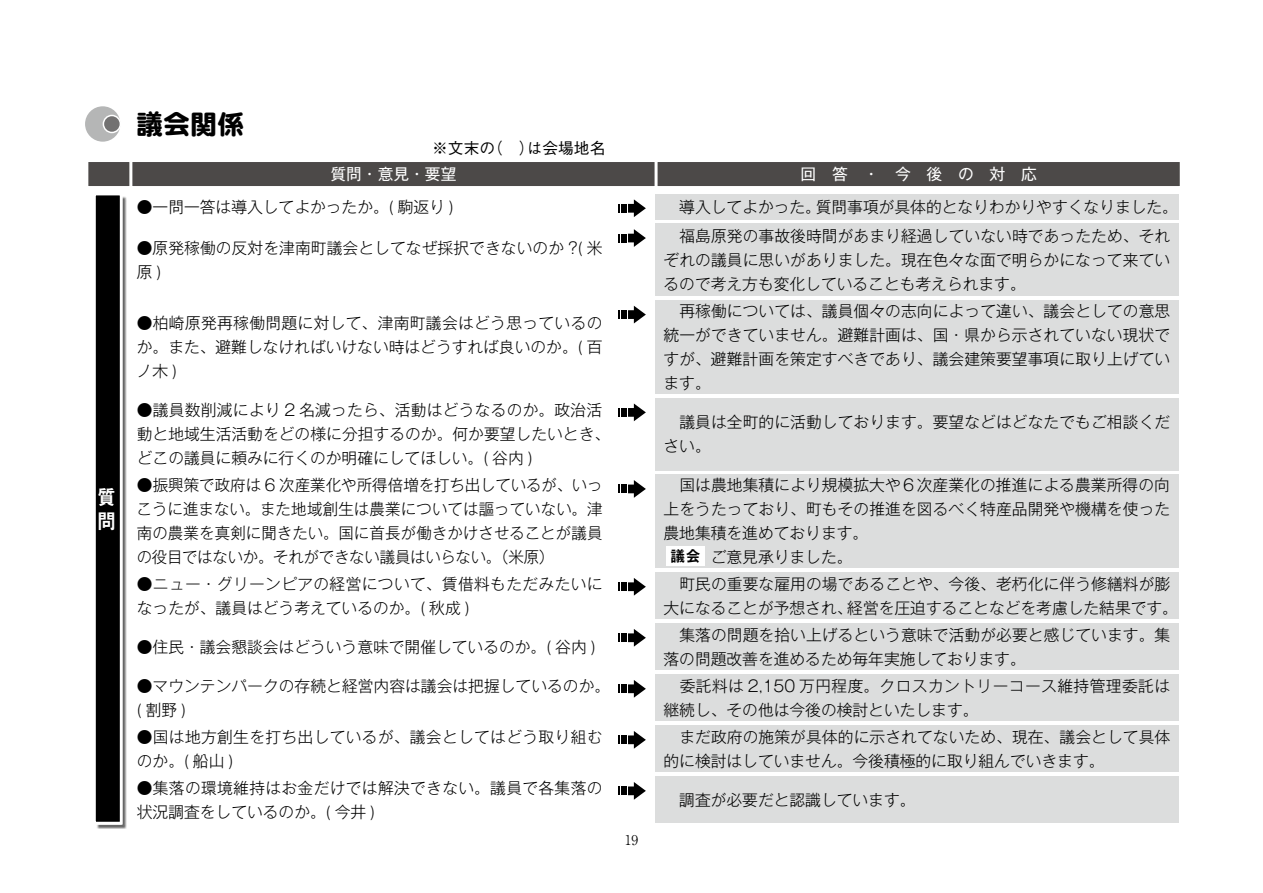
<style>
.page{position:relative;width:1263px;height:893px;background:#fff}
.page>*{position:absolute;margin:0;border:0;box-sizing:border-box;transform-origin:0 0}
.t1{font:27px "DF Maru Gothic SB WING RKSJ H";color:#000}
.t2{font:21px/24px "Midashi Go Pro MB31";color:#fff;scale:.9 1}
.t3{font:300 15.75px/24px "Gothic MB101 Pro";letter-spacing:.005em;color:#000}
.t4{font:300 15.75px/24px "Gothic MB101 Pro";letter-spacing:.025em;color:#000}
.t5{font:15.75px "Gothic MB101 Pro";letter-spacing:1em;color:#fff}
.t6{font:500 15.75px "Gothic BBB Pro";color:#000}
.t7{font:15.75px "Midashi Go Pro MB31";color:#000}
.t8{font:300 13.5px "Ryumin Pro";color:#000}
</style>
<div class="page">
<div style="left:85px;top:106px;width:35px;height:36px;background:#b5b6b6;border-radius:50%"></div>
<div style="left:103px;top:115px;width:17px;height:17px;background:#727171;border-radius:50%"></div>
<div style="left:103px;top:115px;width:18px;height:18px;border:2px solid #fff;border-radius:50%"></div>
<div style="left:87px;top:161px;width:44px;height:27px;background:#4c4948;border:2px solid #fff"></div>
<div style="left:132px;top:161px;width:523px;height:26px;background:#4c4948"></div>
<div style="left:131px;top:161px;width:525px;height:27px;border:2px solid #fff"></div>
<div style="left:657px;top:161px;width:523px;height:26px;background:#4c4948"></div>
<div style="left:656px;top:161px;width:525px;height:27px;border:2px solid #fff"></div>
<svg style="left:619px;top:199px;width:27px;height:18px"></svg>
<svg style="left:619px;top:229px;width:27px;height:18px"></svg>
<svg style="left:619px;top:306px;width:27px;height:17px"></svg>
<svg style="left:619px;top:403px;width:27px;height:18px"></svg>
<div style="left:655px;top:194px;width:524px;height:25px;background:#dcdddd"></div>
<div style="left:655px;top:224px;width:524px;height:72px;background:#dcdddd"></div>
<div style="left:655px;top:300px;width:524px;height:94px;background:#dcdddd"></div>
<div style="left:655px;top:398px;width:524px;height:72px;background:#dcdddd"></div>
<div style="left:97px;top:196px;width:30px;height:633px;background:#000;opacity:.6"></div>
<div style="left:93px;top:193px;width:30px;height:631px;background:#fff"></div>
<div style="left:95px;top:195px;width:26px;height:627px;background:#000"></div>
<div style="left:94px;top:194px;width:27px;height:629px;border:2px solid #fff"></div>
<svg style="left:619px;top:480px;width:27px;height:18px"></svg>
<div style="left:655px;top:475px;width:524px;height:93px;background:#dcdddd"></div>
<div style="left:666px;top:546px;width:39px;height:20px;background:#fff"></div>
<svg style="left:619px;top:578px;width:27px;height:18px"></svg>
<svg style="left:619px;top:629px;width:27px;height:18px"></svg>
<svg style="left:619px;top:680px;width:27px;height:18px"></svg>
<div style="left:655px;top:572px;width:524px;height:47px;background:#dcdddd"></div>
<div style="left:655px;top:623px;width:524px;height:47px;background:#dcdddd"></div>
<div style="left:655px;top:674px;width:524px;height:47px;background:#dcdddd"></div>
<svg style="left:619px;top:782px;width:27px;height:18px"></svg>
<svg style="left:619px;top:731px;width:27px;height:18px"></svg>
<div style="left:655px;top:776px;width:524px;height:47px;background:#dcdddd"></div>
<div style="left:655px;top:725px;width:524px;height:47px;background:#dcdddd"></div>
<h1 class="t1" style="left:136px;top:111px;width:110px">議会関係</h1>
<p class="t6" style="left:432px;top:136px;width:175px">※文末の（　）は会場地名</p>
<p class="t5" style="left:330px;top:161px;width:127px">質問・意見・要望</p>
<p class="t5" style="left:800px;top:161px;width:238px">回答・今後の対応</p>
<p class="t3" style="left:137px;top:192px;width:319px">●一問一答は導入してよかったか。( 駒返り )</p>
<p class="t3" style="left:137px;top:234px;width:467px">●原発稼働の反対を津南町議会としてなぜ採択できないのか ?( 米原)</p>
<p class="t3" style="left:137px;top:309px;width:467px;text-align:justify">●柏崎原発再稼働問題に対して、津南町議会はどう思っているのか。また、避難しなければいけない時はどうすれば良いのか。( 百ノ木 )</p>
<p class="t3" style="left:137px;top:396px;width:475px">●議員数削減により 2 名減ったら、活動はどうなるのか。政治活動と地域生活活動をどの様に分担するのか。何か要望したいとき、どこの議員に頼みに行くのか明確にしてほしい。( 谷内 )</p>
<p class="t3" style="left:663px;top:190px;width:516px;line-height:29.1px">　導入してよかった。質問事項が具体的となりわかりやすくなりました。　福島原発の事故後時間があまり経過していない時であったため、それ</p>
<p class="t3" style="left:663px;top:246px;width:508px">ぞれの議員に思いがありました。現在色々な面で明らかになって来ているので考え方も変化していることも考えられます。</p>
<p class="t3" style="left:663px;top:297px;width:508px;text-align:justify">　再稼働については、議員個々の志向によって違い、議会としての意思統一ができていません。避難計画は、国・県から示されていない現状ですが、避難計画を策定すべきであり、議会建策要望事項に取り上げています。</p>
<p class="t3" style="left:663px;top:408px;width:508px">　議員は全町的に活動しております。要望などはどなたでもご相談ください。</p>
<h2 class="t2" style="left:97px;top:482px;width:22px">質問</h2>
<p class="t3" style="left:137px;top:471px;width:468px;text-align:justify">●振興策で政府は 6 次産業化や所得倍増を打ち出しているが、いっこうに進まない。また地域創生は農業については謳っていない。津南の農業を真剣に聞きたい。国に首長が働きかけさせることが議員の役目ではないか。それができない議員はいらない。（米原）</p>
<p class="t3" style="left:663px;top:471px;width:508px">　国は農地集積により規模拡大や６次産業化の推進による農業所得の向上をうたっており、町もその推進を図るべく特産品開発や機構を使った農地集積を進めております。<br>　　　ご意見承りました。</p>
<p class="t7" style="left:670px;top:543px;width:32px">議会</p>
<p class="t3" style="left:137px;top:570px;width:467px">●ニュー・グリーンピアの経営について、賃借料もただみたいになったが、議員はどう考えているのか。( 秋成 )</p>
<p class="t3" style="left:137px;top:633px;width:460px">●住民・議会懇談会はどういう意味で開催しているのか。( 谷内 )</p>
<p class="t3" style="left:137px;top:672px;width:475px">●マウンテンパークの存続と経営内容は議会は把握しているのか。(割野)</p>
<p class="t3" style="left:137px;top:723px;width:467px">●国は地方創生を打ち出しているが、議会としてはどう取り組むのか。( 船山 )</p>
<p class="t3" style="left:137px;top:774px;width:467px">●集落の環境維持はお金だけでは解決できない。議員で各集落の状況調査をしているのか。( 今井 )</p>
<p class="t8" style="left:625px;top:829px;width:15px">19</p>
<p class="t3" style="left:663px;top:570px;width:516px">　町民の重要な雇用の場であることや、今後、老朽化に伴う修繕料が膨大になることが予想され、経営を圧迫することなどを考慮した結果です。</p>
<p class="t3" style="left:663px;top:621px;width:508px">　集落の問題を拾い上げるという意味で活動が必要と感じています。集落の問題改善を進めるため毎年実施しております。</p>
<p class="t4" style="left:663px;top:672px;width:508px">　委託料は 2,150 万円程度。クロスカントリーコース維持管理委託は継続し、その他は今後の検討といたします。</p>
<p class="t3" style="left:663px;top:723px;width:508px">　まだ政府の施策が具体的に示されてないため、現在、議会として具体的に検討はしていません。今後積極的に取り組んでいきます。</p>
<p class="t3" style="left:663px;top:786px;width:253px">　調査が必要だと認識しています。</p>
</div>
